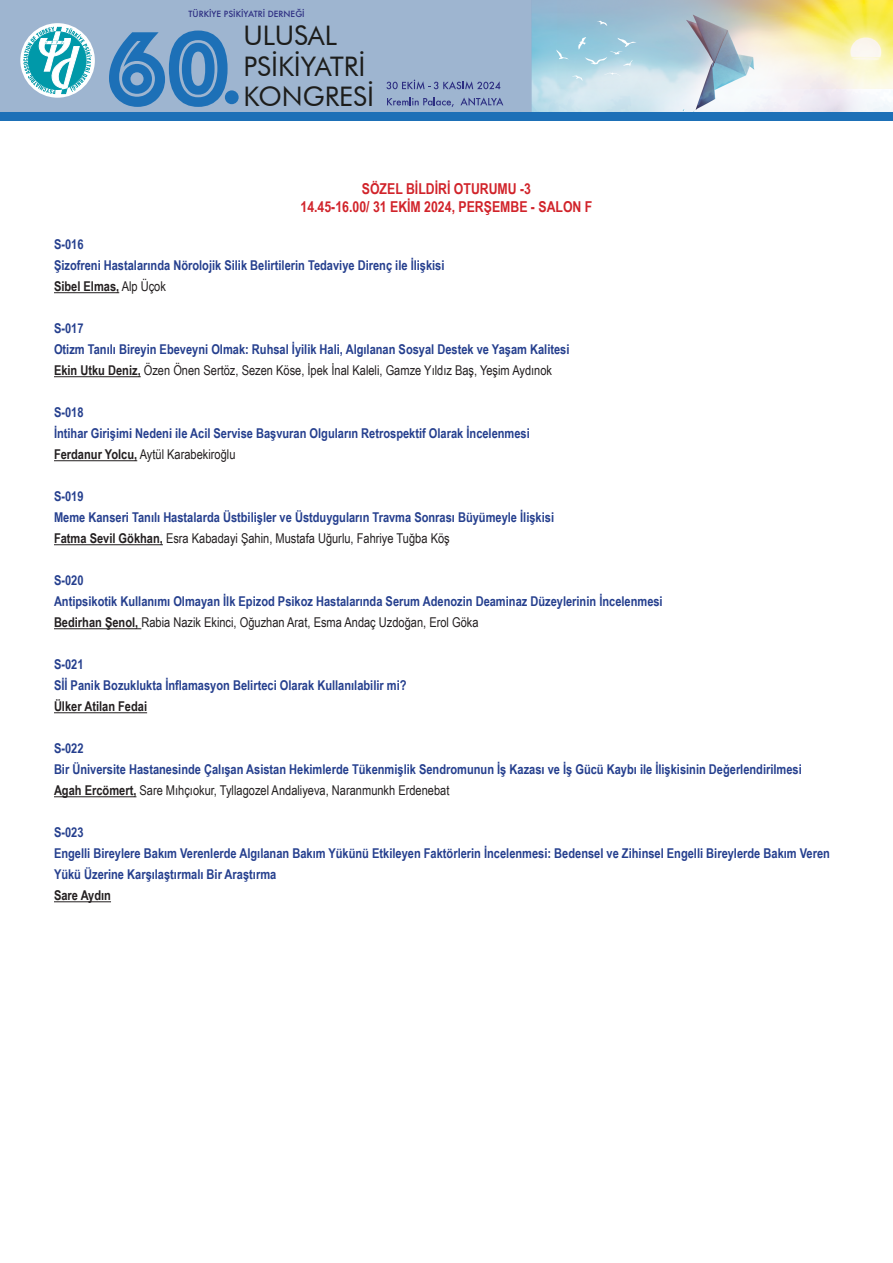
<style>
.page{position:relative;width:893px;height:1263px;background:#fff}
.page>*{position:absolute;margin:0;border:0;box-sizing:border-box;transform-origin:0 0}
.t1{font:27px/30.2px "Futura BT";color:#1d1d1b}
.t2{font:700 15px "Arial Narrow";color:#d1232a}
.t3{font:700 13.5px/21px "Arial Narrow";color:#253f8e}
.t4{font:13.5px "Arial Narrow";color:#231f20}
.t5{font:700 13.5px "Arial Narrow";color:#231f20}
.t6{font:500 8.25px "Futura";color:#2d2e82}
.s1{font-weight:400}
.s2{font-weight:700}
</style>
<div class="page">
<img style="left:0;top:0;width:893px;height:112px">
<svg style="left:20px;top:23px;width:75px;height:75px"></svg>
<svg style="left:23px;top:27px;width:69px;height:67px"></svg>
<div style="left:0;top:112px;width:893px;height:8px;background:#1d70b7"></div>
<svg style="left:556px;top:50px;width:13px;height:9px"></svg>
<svg style="left:604px;top:73px;width:17px;height:3px"></svg>
<svg style="left:597px;top:21px;width:10px;height:5px"></svg>
<svg style="left:578px;top:37px;width:59px;height:29px;background:#a3cfe0"></svg>
<svg style="left:572px;top:76px;width:10px;height:5px"></svg>
<svg style="left:386px;top:80px;width:114px;height:9px"></svg>
<svg style="left:387px;top:97px;width:67px;height:10px"></svg>
<svg style="left:460px;top:98px;width:43px;height:8px"></svg>
<svg style="left:109px;top:31px;width:119px;height:76px;background:#508bc0"></svg>
<div style="left:225px;top:90px;width:14px;height:14px;background:#1d70b7;border-radius:50%"></div>
<hr style="left:54px;top:292px;width:65px;height:1px;background:#231f20">
<hr style="left:54px;top:376px;width:87px;height:1px;background:#231f20">
<hr style="left:54px;top:460px;width:83px;height:1px;background:#231f20">
<hr style="left:54px;top:544px;width:109px;height:1px;background:#231f20">
<hr style="left:54px;top:628px;width:87px;height:1px;background:#231f20">
<hr style="left:54px;top:712px;width:93px;height:1px;background:#231f20">
<hr style="left:54px;top:796px;width:82px;height:1px;background:#231f20">
<hr style="left:54px;top:901px;width:57px;height:1px;background:#231f20">
<p class="t6" style="left:189px;top:8px;width:118px">TÜRKİYE PSİKİYATRİ DERNEĞİ</p>
<p class="t1" style="left:243px;top:21px;width:132px">ULUSAL<br>PSİKİYATRİ<br>KONGRESİ</p>
<p class="t2" style="left:362px;top:177px;width:171px">SÖZEL BİLDİRİ OTURUMU -3</p>
<p class="t2" style="left:301px;top:195px;width:293px">14.45-16.00/ 31 EKİM 2024, PERŞEMBE - SALON F</p>
<p class="t3" style="left:54px;top:233px;width:31px">S-016</p>
<p class="t3" style="left:54px;top:254px;width:392px">Şizofreni Hastalarında Nörolojik Silik Belirtilerin Tedaviye Direnç ile İlişkisi</p>
<p class="t5" style="left:54px;top:276px;width:113px">Sibel Elmas, <span class="s1">Alp Üçok</span></p>
<p class="t3" style="left:54px;top:317px;width:31px">S-017</p>
<p class="t3" style="left:54px;top:338px;width:517px">Otizm Tanılı Bireyin Ebeveyni Olmak: Ruhsal İyilik Hali, Algılanan Sosyal Destek ve Yaşam Kalitesi</p>
<p class="t4" style="left:54px;top:361px;width:500px"><span class="s2">Ekin Utku Deniz,</span> Özen Önen Sertöz, Sezen Köse, İpek İnal Kaleli, Gamze Yıldız Baş, Yeşim Aydınok</p>
<p class="t3" style="left:54px;top:401px;width:31px">S-018</p>
<p class="t3" style="left:54px;top:422px;width:477px">İntihar Girişimi Nedeni ile Acil Servise Başvuran Olguların Retrospektif Olarak İncelenmesi</p>
<p class="t4" style="left:54px;top:445px;width:183px"><span class="s2">Ferdanur Yolcu,</span> Aytül Karabekiroğlu</p>
<p class="t3" style="left:54px;top:485px;width:31px">S-019</p>
<p class="t3" style="left:54px;top:506px;width:502px">Meme Kanseri Tanılı Hastalarda Üstbilişler ve Üstduyguların Travma Sonrası Büyümeyle İlişkisi</p>
<p class="t4" style="left:54px;top:529px;width:397px"><span class="s2">Fatma Sevil Gökhan,</span> Esra Kabadayi Şahin, Mustafa Uğurlu, Fahriye Tuğba Köş</p>
<p class="t3" style="left:54px;top:569px;width:31px">S-020</p>
<p class="t3" style="left:54px;top:590px;width:610px">Antipsikotik Kullanımı Olmayan İlk Epizod Psikoz Hastalarında Serum Adenozin Deaminaz Düzeylerinin İncelenmesi</p>
<p class="t4" style="left:54px;top:613px;width:426px"><span class="s2">Bedirhan Şenol,</span> Rabia Nazik Ekinci, Oğuzhan Arat, Esma Andaç Uzdoğan, Erol Göka</p>
<p class="t3" style="left:54px;top:653px;width:31px">S-021</p>
<p class="t3" style="left:54px;top:674px;width:354px">Sİİ Panik Bozuklukta İnflamasyon Belirteci Olarak Kullanılabilir mi?</p>
<p class="t5" style="left:54px;top:696px;width:95px">Ülker Atilan Fedai</p>
<p class="t3" style="left:54px;top:737px;width:31px">S-022</p>
<p class="t3" style="left:54px;top:758px;width:749px">Bir Üniversite Hastanesinde Çalışan Asistan Hekimlerde Tükenmişlik Sendromunun İş Kazası ve İş Gücü Kaybı ile İlişkisinin Değerlendirilmesi</p>
<p class="t4" style="left:54px;top:781px;width:397px"><span class="s2">Agah Ercömert,</span> Sare Mıhçıokur, Tyllagozel Andaliyeva, Naranmunkh Erdenebat</p>
<p class="t3" style="left:54px;top:821px;width:31px">S-023</p>
<p class="t3" style="left:54px;top:842px;width:777px">Engelli Bireylere Bakım Verenlerde Algılanan Bakım Yükünü Etkileyen Faktörlerin İncelenmesi: Bedensel ve Zihinsel Engelli Bireylerde Bakım Veren<br>Yükü Üzerine Karşılaştırmalı Bir Araştırma</p>
<p class="t5" style="left:54px;top:885px;width:59px">Sare Aydın</p>
</div>
